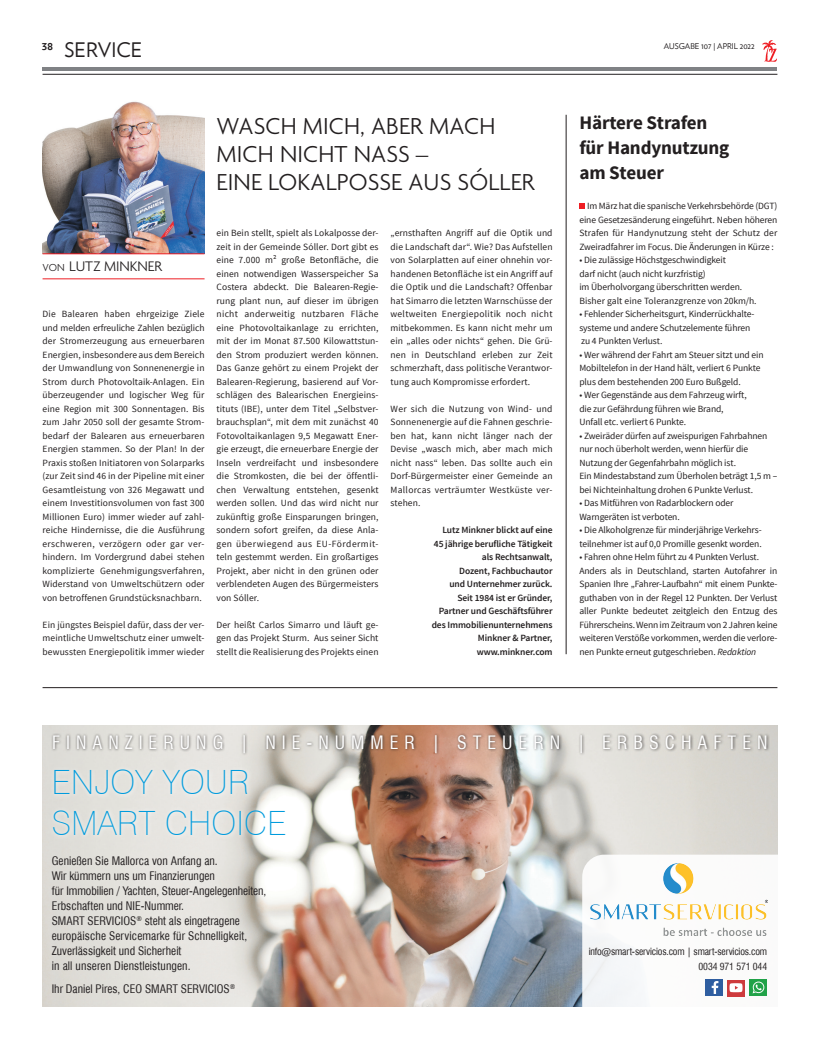
<style>
.page{position:relative;width:820px;height:1049px;background:#fff}
.page>*{position:absolute;margin:0;border:0;box-sizing:border-box;transform-origin:0 0}
.t1{font:100 33.4px/40.1px "Swiss 721 BT";letter-spacing:.01em;color:#009bdd}
.t2{font:300 25px/28px "Agenda";letter-spacing:.005em;color:#231f20}
.t3{font:20px "Verlag";color:#231f20}
.t4{font:700 19px/25px "Source Sans Pro";letter-spacing:-.01em;color:#231f20}
.t5{font:condensed 18px "Swiss 721 BT";letter-spacing:.33em;color:#fff}
.t6{font:300 15px "Agenda";letter-spacing:-.005em;color:#231f20}
.t7{font:700 12px "Verlag";color:#231f20}
.t8{font:condensed 11.5px/15.1px "Swiss 721 BT";color:#231f20}
.t9{font:condensed 9.7px/15px "Swiss 721 BT";letter-spacing:-.02em;color:#231f20;text-align:right}
.t10{font:9.5px/13.5px "Source Sans Pro";letter-spacing:-.01em;color:#231f20}
.t11{font:600 9.5px/13.5px "Source Sans Pro";letter-spacing:-.01em;color:#231f20;text-align:right}
.t12{font:8px "Verlag";color:#231f20}
.s1{font-size:11px}
.s2{font-style:italic}
</style>
<div class="page">
<svg style="left:762px;top:40px;width:14px;height:22px"></svg>
<hr style="left:43px;top:67px;width:734px;height:4px;background:#808285">
<hr style="left:43px;top:74px;width:734px;height:1px;background:#231f20">
<hr style="left:43px;top:687px;width:734px;height:1px;background:#231f20">
<img style="left:43px;top:726px;width:734px;height:280px">
<svg style="left:50px;top:766px;width:241px;height:75px;background:#e4e2de"></svg>
<div style="left:51px;top:732px;width:719px;height:24px;background:#231f20;opacity:.75"></div>
<svg style="left:582px;top:855px;width:195px;height:152px"></svg>
<img style="left:590px;top:864px;width:177px;height:71px">
<div style="left:704px;top:979px;width:18px;height:17px;background:#2f5ea0"></div>
<svg style="left:711px;top:981px;width:7px;height:13px"></svg>
<svg style="left:727px;top:980px;width:17px;height:16px"></svg>
<svg style="left:729px;top:983px;width:13px;height:9px"></svg>
<div style="left:749px;top:979px;width:17px;height:17px;background:#21a248"></div>
<svg style="left:752px;top:981px;width:12px;height:12px"></svg>
<img style="left:43px;top:101px;width:161px;height:152px">
<hr style="left:43px;top:253px;width:161px;height:1px;background:#ee1d23">
<hr style="left:43px;top:278px;width:161px;height:1px;background:#ee1d23">
<hr style="left:565px;top:115px;width:1px;height:539px;background:#231f20">
<svg style="left:579px;top:204px;width:6px;height:5px"></svg>
<p class="t7" style="left:42px;top:36px;width:13px">38</p>
<h3 class="t3" style="left:64px;top:35px;width:79px">SERVICE</h3>
<p class="t12" style="left:663px;top:40px;width:92px">AUSGABE 107 | APRIL 2022</p>
<h3 class="t6" style="left:43px;top:258px;width:121px"><span class="s1">VON</span> LUTZ MINKNER</h3>
<p class="t10" style="left:43px;top:308px;width:163px;text-align:justify">Die Balearen haben ehrgeizige Ziele und melden erfreuliche Zahlen bezüglich der Stromerzeugung aus erneuerbaren Energien, insbesondere aus dem Bereich der Umwandlung von Sonnenenergie in Strom durch Photovoltaik-Anlagen. Ein überzeugender und logischer Weg für eine Region mit 300 Sonnentagen. Bis zum Jahr 2050 soll der gesamte Strom&shy;bedarf der Balearen aus erneuerbaren Energien stammen. So der Plan! In der Praxis stoßen Initiatoren von Solarparks (zur Zeit sind 46 in der Pipeline mit einer Gesamtleistung von 326 Megawatt und einem Investitionsvolumen von fast 300<br>Millionen Euro) immer wieder auf zahl&shy;reiche Hindernisse, die die Ausführung erschweren, verzögern oder gar ver&shy;hindern. Im Vordergrund dabei stehen komplizierte Genehmigungsverfahren, Widerstand von Umweltschützern oder von betroffenen Grundstücksnachbarn.</p>
<p class="t10" style="left:43px;top:618px;width:163px;text-align:justify">Ein jüngstes Beispiel dafür, dass der ver&shy;meintliche Umweltschutz einer umwelt&shy;bewussten Energiepolitik immer wieder</p>
<h2 class="t2" style="left:216px;top:114px;width:319px">WASCH MICH, ABER MACH<br>MICH NICHT NASS –<br>EINE LOKALPOSSE AUS SÓLLER</h2>
<h3 class="t4" style="left:579px;top:111px;width:151px">Härtere Strafen für Handynutzung am Steuer</h3>
<p class="t10" style="left:579px;top:200px;width:199px;text-align:justify;text-indent:8px">Im März hat die spanische Verkehrsbehörde (DGT) eine Gesetzesänderung eingeführt. Neben höheren Strafen für Handynutzung steht der Schutz der Zweiradfahrer im Focus. Die Änderungen in Kürze :</p>
<p class="t10" style="left:579px;top:254px;width:178px">• Die zulässige Höchstgeschwindigkeit<br>darf nicht (auch nicht kurzfristig)<br>im Überholvorgang überschritten werden.<br>Bisher galt eine Toleranzgrenze von 20km/h.</p>
<p class="t10" style="left:579px;top:308px;width:176px">• Fehlender Sicherheitsgurt, Kinderrückhalte&shy;systeme und andere Schutzelemente führen zu 4 Punkten Verlust.</p>
<p class="t10" style="left:579px;top:348px;width:186px">• Wer während der Fahrt am Steuer sitzt und ein<br>Mobiltelefon in der Hand hält, verliert 6 Punkte plus dem bestehenden 200 Euro Bußgeld.</p>
<p class="t10" style="left:579px;top:389px;width:169px">• Wer Gegenstände aus dem Fahrzeug wirft, die zur Gefährdung führen wie Brand,<br>Unfall etc. verliert 6 Punkte.</p>
<p class="t10" style="left:579px;top:429px;width:199px">• Zweiräder dürfen auf zweispurigen Fahrbahnen nur noch überholt werden, wenn hierfür die Nutzung der Gegenfahrbahn möglich ist.<br>Ein Mindestabstand zum Überholen beträgt 1,5 m – bei Nichteinhaltung drohen 6 Punkte Verlust.</p>
<p class="t10" style="left:579px;top:497px;width:155px">• Das Mitführen von Radarblockern oder<br>Warngeräten ist verboten.</p>
<p class="t10" style="left:579px;top:524px;width:184px">• Die Alkoholgrenze für minderjährige Verkehrs&shy;teilnehmer ist auf 0,0 Promille gesenkt worden.</p>
<p class="t10" style="left:579px;top:550px;width:199px">• Fahren ohne Helm führt zu 4 Punkten Verlust.<br>Anders als in Deutschland, starten Autofahrer in Spanien Ihre „Fahrer-Laufbahn“ mit einem Punkte&shy;guthaben von in der Regel 12 Punkten. Der Verlust aller Punkte bedeutet zeitgleich den Entzug des Führerscheins. Wenn im Zeitraum von 2 Jahren keine weiteren Verstöße vorkommen, werden die verlore&shy;nen Punkte erneut gutgeschrieben. <span class="s2">Redaktion</span></p>
<p class="t10" style="left:390px;top:226px;width:163px;text-align:justify">„ernsthaften Angriff auf die Optik und die Landschaft dar“. Wie? Das Aufstellen von Solarplatten auf einer ohnehin vor&shy;handenen Betonfläche ist ein Angriff auf die Optik und die Landschaft? Offenbar hat Simarro die letzten Warnschüsse der weltweiten Energiepolitik noch nicht mitbekommen. Es kann nicht mehr um ein „alles oder nichts“ gehen. Die Grü&shy;nen in Deutschland erleben zur Zeit schmerzhaft, dass politische Verantwor&shy;tung auch Kompromisse erfordert.</p>
<p class="t10" style="left:390px;top:402px;width:163px;text-align:justify">Wer sich die Nutzung von Wind- und Sonnenenergie auf die Fahnen geschrie&shy;ben hat, kann nicht länger nach der Devise „wasch mich, aber mach mich nicht nass“ leben. Das sollte auch ein Dorf-Bürgermeister einer Gemeinde an Mallorcas verträumter Westküste ver&shy;stehen.</p>
<p class="t11" style="left:431px;top:524px;width:122px">Lutz Minkner blickt auf eine<br>45 jährige berufliche Tätigkeit als Rechtsanwalt,<br>Dozent, Fachbuchautor<br>und Unternehmer zurück.<br>Seit 1984 ist er Gründer,<br>Partner und Geschäftsführer des Immobilienunternehmens<br>Minkner &amp; Partner, www.minkner.com</p>
<p class="t10" style="left:216px;top:226px;width:163px;text-align:justify">ein Bein stellt, spielt als Lokalposse der&shy;zeit in der Gemeinde Sóller. Dort gibt es eine 7.000 m² große Betonfläche, die einen notwendigen Wasserspeicher Sa Costera abdeckt. Die Balearen-Regie&shy;rung plant nun, auf dieser im übrigen nicht anderweitig nutzbaren Fläche eine Photovoltaikanlage zu errichten, mit der im Monat 87.500 Kilowattstun&shy;den Strom produziert werden können.<br>Das Ganze gehört zu einem Projekt der Balearen-Regierung, basierend auf Vor&shy;schlägen des Balearischen Energieins&shy;tituts (IBE), unter dem Titel „Selbstver&shy;brauchsplan“, mit dem mit zunächst 40<br>Fotovoltaikanlagen 9,5 Megawatt Ener&shy;gie erzeugt, die erneuerbare Energie der Inseln verdreifacht und insbesondere die Stromkosten, die bei der öffentli&shy;chen Verwaltung entstehen, gesenkt werden sollen. Und das wird nicht nur zukünftig große Einsparungen bringen, sondern sofort greifen, da diese Anla&shy;gen überwiegend aus EU-Fördermit&shy;teln gestemmt werden. Ein großartiges Projekt, aber nicht in den grünen oder verblendeten Augen des Bürgermeisters von Sóller.</p>
<p class="t10" style="left:216px;top:618px;width:163px;text-align:justify">Der heißt Carlos Simarro und läuft ge&shy;gen das Projekt Sturm. Aus seiner Sicht stellt die Realisierung des Projekts einen</p>
<h3 class="t5" style="left:52px;top:731px;width:716px">FINANZIERUNG | NIE-NUMMER | STEUERN | ERBSCHAFTEN</h3>
<h1 class="t1" style="left:52px;top:762px;width:236px">ENJOY YOUR<br>SMART CHOICE</h1>
<p class="t8" style="left:52px;top:853px;width:216px">Genießen Sie Mallorca von Anfang an.<br>Wir kümmern uns um Finanzierungen<br>für Immobilien / Yachten, Steuer-Angelegenheiten, Erbschaften und NIE-Nummer.<br>SMART SERVICIOS<sup>®</sup> steht als eingetragene europäische Servicemarke für Schnelligkeit, Zuverlässigkeit und Sicherheit<br>in all unseren Dienstleistungen.</p>
<p class="t8" style="left:52px;top:981px;width:185px">Ihr Daniel Pires, CEO SMART SERVICIOS<sup>®</sup></p>
<p class="t9" style="left:588px;top:944px;width:180px">info@smart-servicios.com | smart-servicios.com<br>0034 971 571 044</p>
</div>
